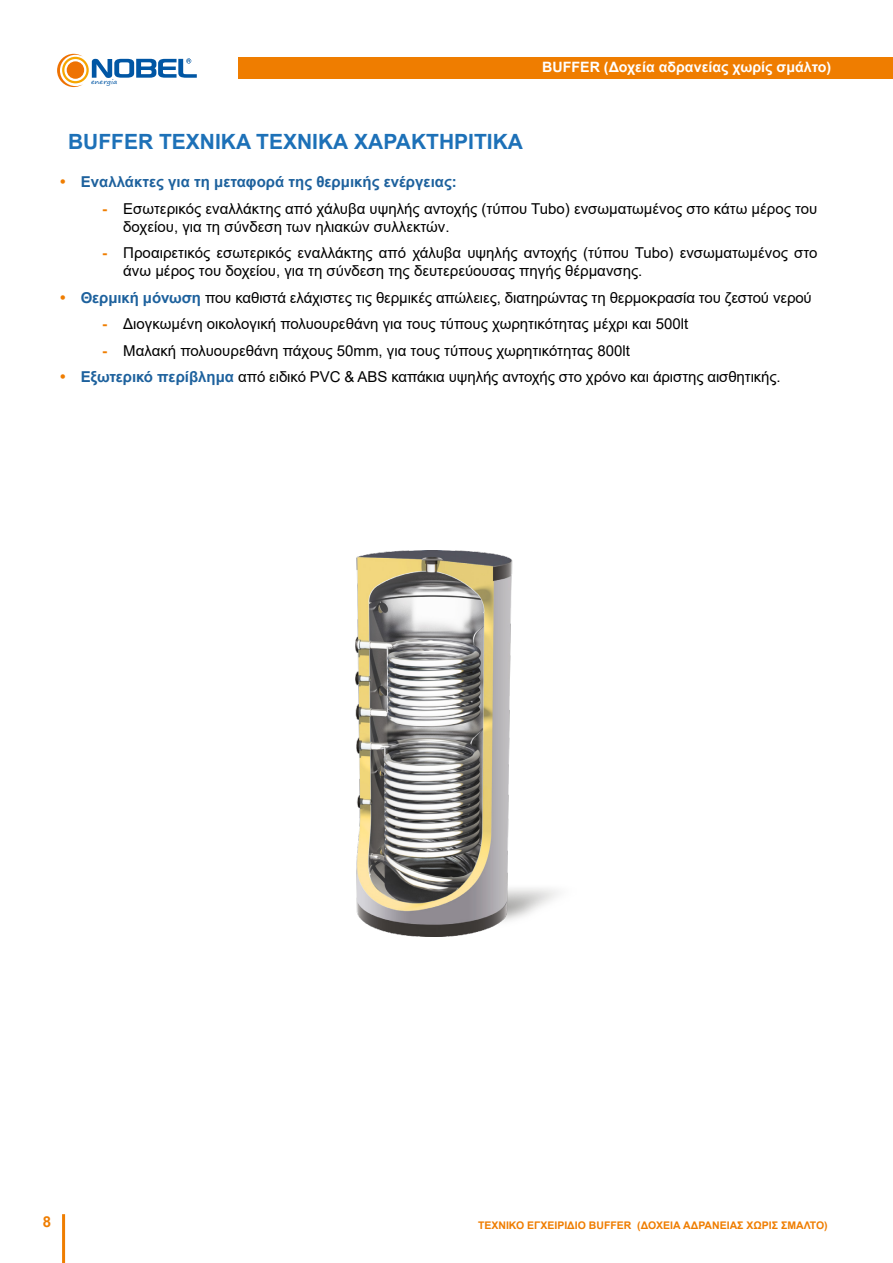
<style>
.page{position:relative;width:893px;height:1263px;background:#fff}
.page>*{position:absolute;margin:0;border:0;box-sizing:border-box;transform-origin:0 0}
.t1{font:700 21px "Arial";color:#1d71b8}
.t2{font:15px/18px "Arial";color:#000}
.t3{font:700 15px "Arial";color:#1d619d}
.t4{font:700 15px "Arial";color:#ef7d00}
.t5{font:700 14.25px "Arial";color:#fff}
.t6{font:700 10.5px "Arial";color:#ef7d00}
.t7{font:6.15px "Segoe Print";color:#0056a4;scale:1.17 1}
.s1{font-weight:700;color:#ef7d00}
.s2{font-weight:700;color:#1d619d}
</style>
<div class="page">
<div style="left:238px;top:57px;width:655px;height:21px;background:#ef7d00"></div>
<hr style="left:62px;top:1214px;width:3px;height:49px;background:#ef7d00">
<svg style="left:57px;top:54px;width:140px;height:33px"></svg>
<img style="left:355px;top:550px;width:203px;height:386px">
<p class="t7" style="left:91px;top:76px;width:24px">energia</p>
<p class="t5" style="left:542px;top:57px;width:290px">BUFFER (Δοχεία αδρανείας χωρίς σμάλτο)</p>
<h1 class="t1" style="left:68px;top:127px;width:457px">BUFFER TEXNIKA ΤΕΧΝΙΚΑ ΧΑΡΑΚΤΗΡΙΤΙΚΑ</h1>
<p class="t3" style="left:81px;top:172px;width:378px">Εναλλάκτες για τη μεταφορά της θερμικής ενέργειας:</p>
<p class="t2" style="left:123px;top:200px;width:696px;text-indent:-21px"><span class="s1">-</span> Εσωτερικός εναλλάκτης από χάλυβα υψηλής αντοχής (τύπου Tubo) ενσωματωμένος στο κάτω μέρος του δοχείου, για τη σύνδεση των ηλιακών συλλεκτών.</p>
<p class="t2" style="left:123px;top:244px;width:696px;text-indent:-21px"><span class="s1">-</span> Προαιρετικός εσωτερικός εναλλάκτης από χάλυβα υψηλής αντοχής (τύπου Tubo) ενσωματωμένος στο άνω μέρος του δοχείου, για τη σύνδεση της δευτερεύουσας πηγής θέρμανσης.</p>
<p class="t2" style="left:81px;top:289px;width:733px"><span class="s2">Θερμική μόνωση</span> που καθιστά ελάχιστες τις θερμικές απώλειες, διατηρώντας τη θερμοκρασία του ζεστού νερού</p>
<p class="t2" style="left:102px;top:315px;width:588px"><span class="s1">-</span> Διογκωμένη οικολογική πολυουρεθάνη για τους τύπους χωρητικότητας μέχρι και 500lt</p>
<p class="t2" style="left:81px;top:337px;width:701px;line-height:26.5px;text-indent:21px"><span class="s1">-</span> Μαλακή πολυουρεθάνη πάχους 50mm, για τους τύπους χωρητικότητας 800lt<br><span class="s2">Εξωτερικό περίβλημα</span> από ειδικό PVC &amp; ABS καπάκια υψηλής αντοχής στο χρόνο και άριστης αισθητικής.</p>
<p class="t4" style="left:43px;top:1211px;width:10px">8</p>
<p class="t6" style="left:478px;top:1218px;width:351px">ΤΕΧΝΙΚΟ ΕΓΧΕΙΡΙΔΙΟ BUFFER (ΔΟΧΕΙΑ ΑΔΡΑΝΕΙΑΣ ΧΩΡΙΣ ΣΜΑΛΤΟ)</p>
</div>
